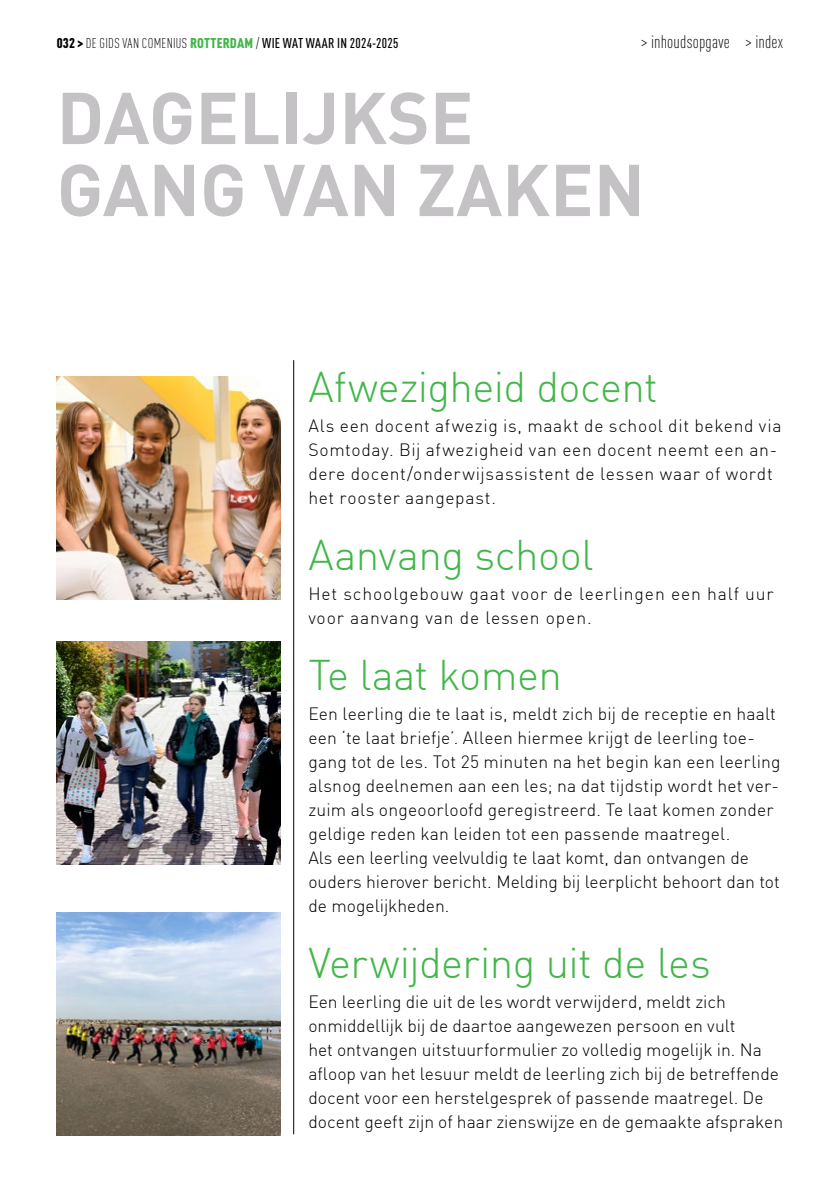
<style>
.page{position:relative;width:840px;height:1191px;background:#fff}
.page>*{position:absolute;margin:0;border:0;box-sizing:border-box;transform-origin:0 0}
.t1{font:700 72px/72px "DIN";color:#c5c2c5}
.t2{font:300 42px "DIN";letter-spacing:-.015em;color:#43b649}
.t3{font:300 18px "DIN Cond";letter-spacing:.01em;color:#000}
.t4{font:300 17.6px/24px "DIN";letter-spacing:.01em;color:#000}
.t5{font:300 17.6px/24px "DIN";letter-spacing:.035em;color:#000}
.t6{font:300 17.6px/24px "DIN";letter-spacing:.05em;color:#000}
.t7{font:500 14px "DIN Cond";letter-spacing:.02em;color:#000}
.s1{font-weight:900}
.s2{font-weight:300}
.s3{font-weight:900;color:#43b649}
</style>
<div class="page">
<hr style="left:293px;top:360px;width:1px;height:774px;background:#000">
<img style="left:57px;top:912px;width:223px;height:223px">
<img style="left:57px;top:641px;width:223px;height:223px">
<img style="left:57px;top:376px;width:223px;height:223px">
<p class="t7" style="left:57px;top:35px;width:343px"><span class="s1">032 &gt;</span> <span class="s2">DE GIDS VAN COMENIUS</span> <span class="s3">ROTTERDAM</span> <span class="s2">/</span> WIE WAT WAAR IN 2024-2025</p>
<p class="t3" style="left:640px;top:31px;width:143px">&gt; inhoudsopgave &gt; index</p>
<h1 class="t1" style="left:57px;top:79px;width:589px">DAGELIJKSE<br>GANG VAN ZAKEN</h1>
<h2 class="t2" style="left:308px;top:361px;width:350px">Afwezigheid docent</h2>
<p class="t5" style="left:308px;top:413px;width:474px">Als een docent afwezig is, maakt de school dit bekend via Somtoday. Bij afwezigheid van een docent neemt een an&shy;dere docent/onderwijsassistent de lessen waar of wordt het rooster aangepast.</p>
<h2 class="t2" style="left:308px;top:529px;width:286px">Aanvang school</h2>
<p class="t6" style="left:308px;top:581px;width:466px">Het schoolgebouw gaat voor de leerlingen een half uur voor aanvang van de lessen open.</p>
<h2 class="t2" style="left:308px;top:649px;width:255px">Te laat komen</h2>
<p class="t4" style="left:308px;top:701px;width:473px">Een leerling die te laat is, meldt zich bij de receptie en haalt een ‘te laat briefje’. Alleen hiermee krijgt de leerling toe&shy;gang tot de les. Tot 25 minuten na het begin kan een leerling alsnog deelnemen aan een les; na dat tijdstip wordt het ver&shy;zuim als ongeoorloofd geregistreerd. Te laat komen zonder geldige reden kan leiden tot een passende maatregel.<br>Als een leerling veelvuldig te laat komt, dan ontvangen de ouders hierover bericht. Melding bij leerplicht behoort dan tot de mogelijkheden.</p>
<h2 class="t2" style="left:308px;top:937px;width:403px">Verwijdering uit de les</h2>
<p class="t4" style="left:308px;top:989px;width:476px">Een leerling die uit de les wordt verwijderd, meldt zich onmiddellijk bij de daartoe aangewezen persoon en vult<br>het ontvangen uitstuurformulier zo volledig mogelijk in. Na afloop van het lesuur meldt de leerling zich bij de betreffende docent voor een herstelgesprek of passende maatregel. De docent geeft zijn of haar zienswijze en de gemaakte afspraken</p>
</div>
